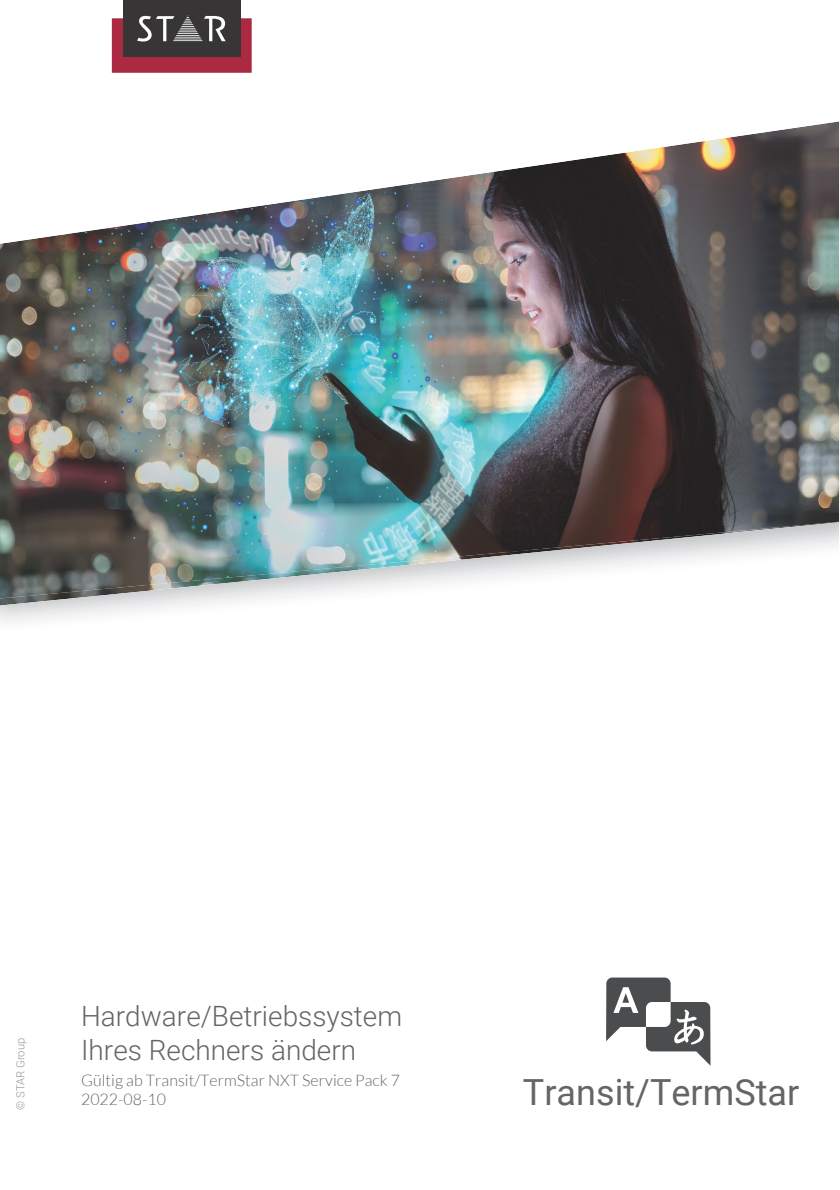
<style>
.page{position:relative;width:840px;height:1190px;background:#fff}
.page>*{position:absolute;margin:0;border:0;box-sizing:border-box;transform-origin:0 0}
.t1{font:36px "Roboto";color:#656565}
.t2{font:300 28px/34px "Roboto";color:#656565}
.t3{font:300 16px/20px "Lato";color:#656565}
.t4{font:300 11.2px "Roboto";color:#97989c}
</style>
<div class="page">
<img style="left:0;top:551px;width:837px;height:55px">
<img style="left:494px;top:121px;width:345px;height:430px">
<img style="left:148px;top:171px;width:346px;height:415px">
<img style="left:0;top:222px;width:148px;height:376px">
<img style="left:493px;top:551px;width:32px;height:3px">
<div style="left:123px;top:0;width:117px;height:56px;background:#373535"></div>
<svg style="left:112px;top:15px;width:140px;height:58px"></svg>
<svg style="left:606px;top:978px;width:105px;height:88px"></svg>
<p class="t4" style="left:14px;top:1110px;width:74px;rotate:-90deg">© STAR Group</p>
<h2 class="t2" style="left:81px;top:999px;width:323px">Hardware/Betriebssystem<br>Ihres Rechners ändern</h2>
<p class="t3" style="left:81px;top:1069px;width:320px">Gültig ab Transit/TermStar NXT Service Pack 7<br>2022-08-10</p>
<h1 class="t1" style="left:523px;top:1071px;width:278px">Transit/TermStar</h1>
</div>
